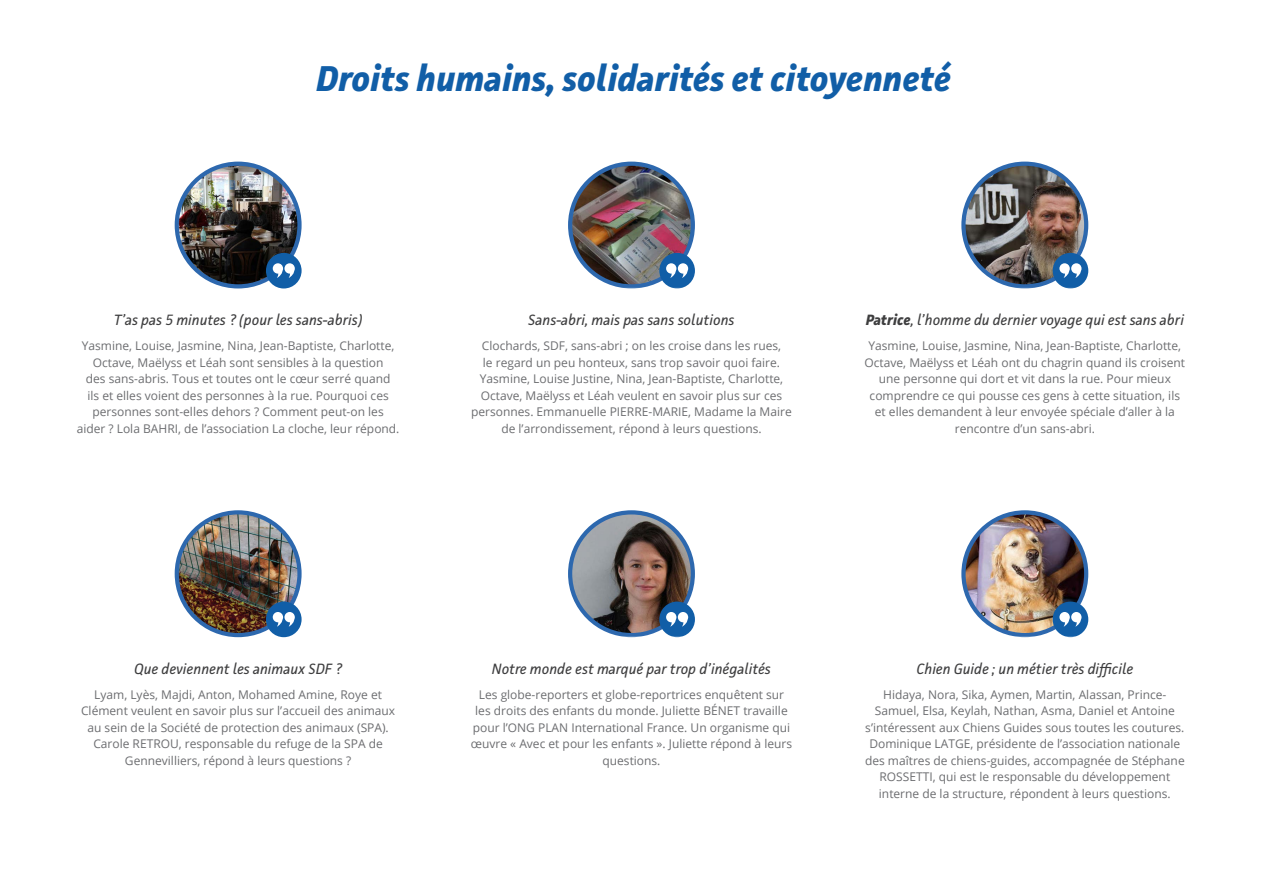
<style>
.page{position:relative;width:1263px;height:893px;background:#fff}
.page>*{position:absolute;margin:0;border:0;box-sizing:border-box;transform-origin:0 0}
.t1{font:italic 700 36px "Facit";color:#115ea7}
.t2{font:italic 15px "Facit";color:#3e3e3f}
.t3{font:12px/16.5px "Open Sans";color:#6c6d70;text-align:center}
.s1{font-weight:700}
</style>
<div class="page">
<img style="left:177px;top:164px;width:122px;height:122px;border-radius:61px">
<div style="left:175px;top:162px;width:127px;height:126px;border:4px solid #2d68ae;border-radius:50%"></div>
<div style="left:266px;top:253px;width:36px;height:35px;background:#115ea7;border-radius:50%"></div>
<svg style="left:273px;top:263px;width:22px;height:15px"></svg>
<img style="left:177px;top:512px;width:122px;height:123px;border-radius:61px">
<div style="left:175px;top:510px;width:127px;height:127px;border:4px solid #2d68ae;border-radius:50%"></div>
<div style="left:266px;top:602px;width:36px;height:35px;background:#115ea7;border-radius:50%"></div>
<svg style="left:273px;top:612px;width:22px;height:15px"></svg>
<img style="left:963px;top:164px;width:123px;height:122px;border-radius:61px">
<div style="left:961px;top:162px;width:127px;height:126px;border:4px solid #2d68ae;border-radius:50%"></div>
<div style="left:1053px;top:253px;width:35px;height:35px;background:#115ea7;border-radius:50%"></div>
<svg style="left:1059px;top:263px;width:23px;height:15px"></svg>
<img style="left:963px;top:512px;width:123px;height:123px;border-radius:61px">
<div style="left:961px;top:510px;width:127px;height:127px;border:4px solid #2d68ae;border-radius:50%"></div>
<div style="left:1053px;top:602px;width:35px;height:35px;background:#115ea7;border-radius:50%"></div>
<svg style="left:1059px;top:612px;width:23px;height:15px"></svg>
<img style="left:570px;top:164px;width:123px;height:122px;border-radius:61px">
<div style="left:568px;top:162px;width:127px;height:126px;border:4px solid #2d68ae;border-radius:50%"></div>
<div style="left:659px;top:253px;width:36px;height:35px;background:#115ea7;border-radius:50%"></div>
<svg style="left:666px;top:263px;width:22px;height:15px"></svg>
<img style="left:570px;top:512px;width:123px;height:123px;border-radius:61px">
<div style="left:568px;top:510px;width:127px;height:127px;border:4px solid #2d68ae;border-radius:50%"></div>
<div style="left:659px;top:602px;width:36px;height:35px;background:#115ea7;border-radius:50%"></div>
<svg style="left:666px;top:612px;width:22px;height:15px"></svg>
<h1 class="t1" style="left:316px;top:56px;width:637px">Droits humains, solidarités et citoyenneté</h1>
<p class="t2" style="left:114px;top:311px;width:250px">T’as pas 5 minutes ? (pour les sans-abris)</p>
<p class="t3" style="left:77px;top:337px;width:324px">Yasmine, Louise, Jasmine, Nina, Jean-Baptiste, Charlotte, Octave, Maëlyss et Léah sont sensibles à la question<br>des sans-abris. Tous et toutes ont le cœur serré quand<br>ils et elles voient des personnes à la rue. Pourquoi ces personnes sont-elles dehors ? Comment peut-on les aider ? Lola BAHRI, de l’association La cloche, leur répond.</p>
<p class="t2" style="left:528px;top:311px;width:208px">Sans-abri, mais pas sans solutions</p>
<p class="t3" style="left:471px;top:337px;width:322px">Clochards, SDF, sans-abri ; on les croise dans les rues,<br>le regard un peu honteux, sans trop savoir quoi faire.<br>Yasmine, Louise Justine, Nina, Jean-Baptiste, Charlotte, Octave, Maëlyss et Léah veulent en savoir plus sur ces personnes. Emmanuelle PIERRE-MARIE, Madame la Maire de l’arrondissement, répond à leurs questions.</p>
<p class="t2" style="left:866px;top:311px;width:320px"><span class="s1">Patrice</span>, l’homme du dernier voyage qui est sans abri</p>
<p class="t3" style="left:864px;top:337px;width:322px">Yasmine, Louise, Jasmine, Nina, Jean-Baptiste, Charlotte, Octave, Maëlyss et Léah ont du chagrin quand ils croisent une personne qui dort et vit dans la rue. Pour mieux comprendre ce qui pousse ces gens à cette situation, ils et elles demandent à leur envoyée spéciale d’aller à la rencontre d’un sans-abri.</p>
<p class="t2" style="left:134px;top:659px;width:209px">Que deviennent les animaux SDF ?</p>
<p class="t3" style="left:81px;top:686px;width:316px">Lyam, Lyès, Majdi, Anton, Mohamed Amine, Roye et Clément veulent en savoir plus sur l’accueil des animaux au sein de la Société de protection des animaux (SPA).<br>Carole RETROU, responsable du refuge de la SPA de Gennevilliers, répond à leurs questions ?</p>
<p class="t2" style="left:492px;top:659px;width:281px">Notre monde est marqué par trop d’inégalités</p>
<p class="t3" style="left:471px;top:686px;width:323px">Les globe-reporters et globe-reportrices enquêtent sur les droits des enfants du monde. Juliette BÉNET travaille pour l’ONG PLAN International France. Un organisme qui œuvre « Avec et pour les enfants ». Juliette répond à leurs questions.</p>
<p class="t2" style="left:916px;top:659px;width:218px">Chien Guide ; un métier très difficile</p>
<p class="t3" style="left:865px;top:686px;width:321px">Hidaya, Nora, Sika, Aymen, Martin, Alassan, Prince-Samuel, Elsa, Keylah, Nathan, Asma, Daniel et Antoine s’intéressent aux Chiens Guides sous toutes les coutures.<br>Dominique LATGE, présidente de l’association nationale des maîtres de chiens-guides, accompagnée de Stéphane ROSSETTI, qui est le responsable du développement interne de la structure, répondent à leurs questions.</p>
</div>
